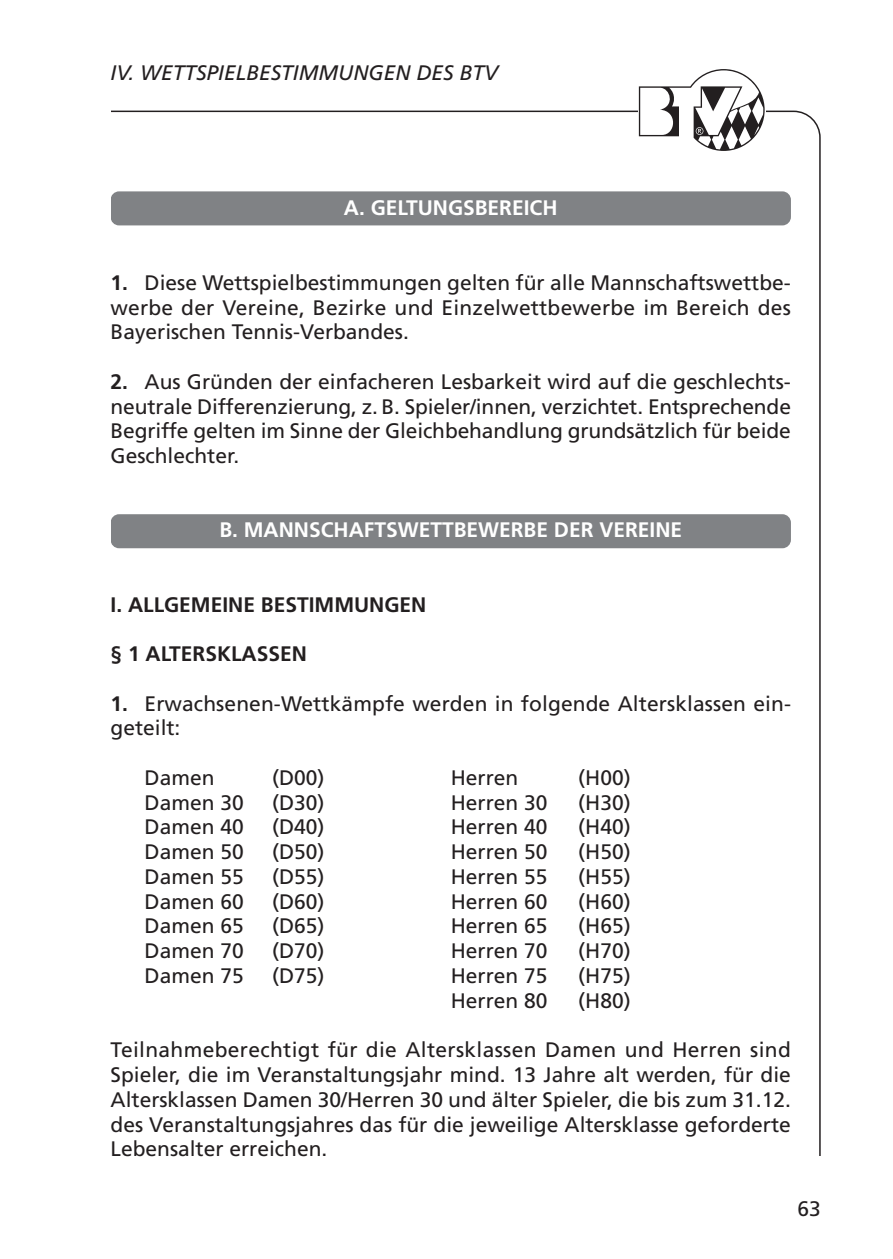
<style>
.page{position:relative;width:893px;height:1259px;background:#fff}
.page>*{position:absolute;margin:0;border:0;box-sizing:border-box;transform-origin:0 0}
.t1{font:21px/24.9px "Frutiger";color:#231f20;text-align:justify}
.t2{font:700 21px "Frutiger";color:#fff}
.t3{font:700 21px "Frutiger";color:#231f20}
.t4{font:italic 21px "Frutiger";color:#231f20}
.s1{font-weight:700}
</style>
<div class="page">
<div style="left:111px;top:191px;width:680px;height:34px;background:#808285;border-radius:9px"></div>
<div style="left:111px;top:514px;width:680px;height:34px;background:#808285;border-radius:9px"></div>
<svg style="left:639px;top:69px;width:126px;height:82px"></svg>
<p class="t4" style="left:111px;top:64px;width:389px">IV. WETTSPIELBESTIMMUNGEN DES BTV</p>
<p class="t2" style="left:344px;top:200px;width:215px">A. GELTUNGSBEREICH</p>
<p class="t1" style="left:111px;top:272px;width:682px"><span class="s1">1.</span> Diese Wettspielbestimmungen gelten für alle Mannschaftswettbe&shy;werbe der Vereine, Bezirke und Einzelwettbewerbe im Bereich des Bayerischen Tennis-Verbandes.</p>
<p class="t1" style="left:111px;top:371px;width:682px"><span class="s1">2.</span> Aus Gründen der einfacheren Lesbarkeit wird auf die geschlechts&shy;neutrale Differenzierung, z. B. Spieler/innen, verzichtet. Entsprechende Begriffe gelten im Sinne der Gleichbehandlung grundsätzlich für beide Geschlechter.</p>
<p class="t2" style="left:219px;top:521px;width:464px">B. MANNSCHAFTSWETTBEWERBE DER VEREINE</p>
<p class="t3" style="left:111px;top:596px;width:317px">I. ALLGEMEINE BESTIMMUNGEN</p>
<p class="t3" style="left:111px;top:645px;width:198px">§ 1 ALTERSKLASSEN</p>
<p class="t1" style="left:111px;top:692px;width:682px"><span class="s1">1.</span> Erwachsenen-Wettkämpfe werden in folgende Altersklassen ein&shy;geteilt:</p>
<p class="t1" style="left:145px;top:767px;width:71px">Damen</p>
<p class="t1" style="left:272px;top:767px;width:54px">(D00)</p>
<p class="t1" style="left:451px;top:767px;width:69px">Herren</p>
<p class="t1" style="left:578px;top:767px;width:54px">(H00)</p>
<p class="t1" style="left:145px;top:791px;width:101px">Damen 30</p>
<p class="t1" style="left:272px;top:791px;width:54px">(D30)</p>
<p class="t1" style="left:451px;top:791px;width:98px">Herren 30</p>
<p class="t1" style="left:578px;top:791px;width:54px">(H30)</p>
<p class="t1" style="left:145px;top:816px;width:101px">Damen 40</p>
<p class="t1" style="left:272px;top:816px;width:54px">(D40)</p>
<p class="t1" style="left:451px;top:816px;width:98px">Herren 40</p>
<p class="t1" style="left:578px;top:816px;width:54px">(H40)</p>
<p class="t1" style="left:145px;top:841px;width:101px">Damen 50</p>
<p class="t1" style="left:272px;top:841px;width:54px">(D50)</p>
<p class="t1" style="left:451px;top:841px;width:98px">Herren 50</p>
<p class="t1" style="left:578px;top:841px;width:54px">(H50)</p>
<p class="t1" style="left:145px;top:866px;width:101px">Damen 55</p>
<p class="t1" style="left:272px;top:866px;width:54px">(D55)</p>
<p class="t1" style="left:451px;top:866px;width:98px">Herren 55</p>
<p class="t1" style="left:578px;top:866px;width:54px">(H55)</p>
<p class="t1" style="left:145px;top:890px;width:101px">Damen 60</p>
<p class="t1" style="left:272px;top:890px;width:54px">(D60)</p>
<p class="t1" style="left:451px;top:890px;width:98px">Herren 60</p>
<p class="t1" style="left:578px;top:890px;width:54px">(H60)</p>
<p class="t1" style="left:145px;top:915px;width:101px">Damen 65</p>
<p class="t1" style="left:272px;top:915px;width:54px">(D65)</p>
<p class="t1" style="left:451px;top:915px;width:98px">Herren 65</p>
<p class="t1" style="left:578px;top:915px;width:54px">(H65)</p>
<p class="t1" style="left:145px;top:940px;width:101px">Damen 70</p>
<p class="t1" style="left:272px;top:940px;width:54px">(D70)</p>
<p class="t1" style="left:451px;top:940px;width:98px">Herren 70</p>
<p class="t1" style="left:578px;top:940px;width:54px">(H70)</p>
<p class="t1" style="left:145px;top:965px;width:101px">Damen 75</p>
<p class="t1" style="left:272px;top:965px;width:54px">(D75)</p>
<p class="t1" style="left:451px;top:965px;width:98px">Herren 75</p>
<p class="t1" style="left:578px;top:965px;width:54px">(H75)</p>
<p class="t1" style="left:451px;top:989px;width:98px">Herren 80</p>
<p class="t1" style="left:578px;top:989px;width:54px">(H80)</p>
<p class="t1" style="left:111px;top:1039px;width:682px">Teilnahmeberechtigt für die Altersklassen Damen und Herren sind Spieler, die im Veranstaltungsjahr mind. 13 Jahre alt werden, für die Altersklassen Damen 30/Herren 30 und älter Spieler, die bis zum 31.12. des Veranstaltungsjahres das für die jeweilige Altersklasse geforderte Lebensalter erreichen.</p>
<p class="t1" style="left:797px;top:1198px;width:25px">63</p>
</div>
